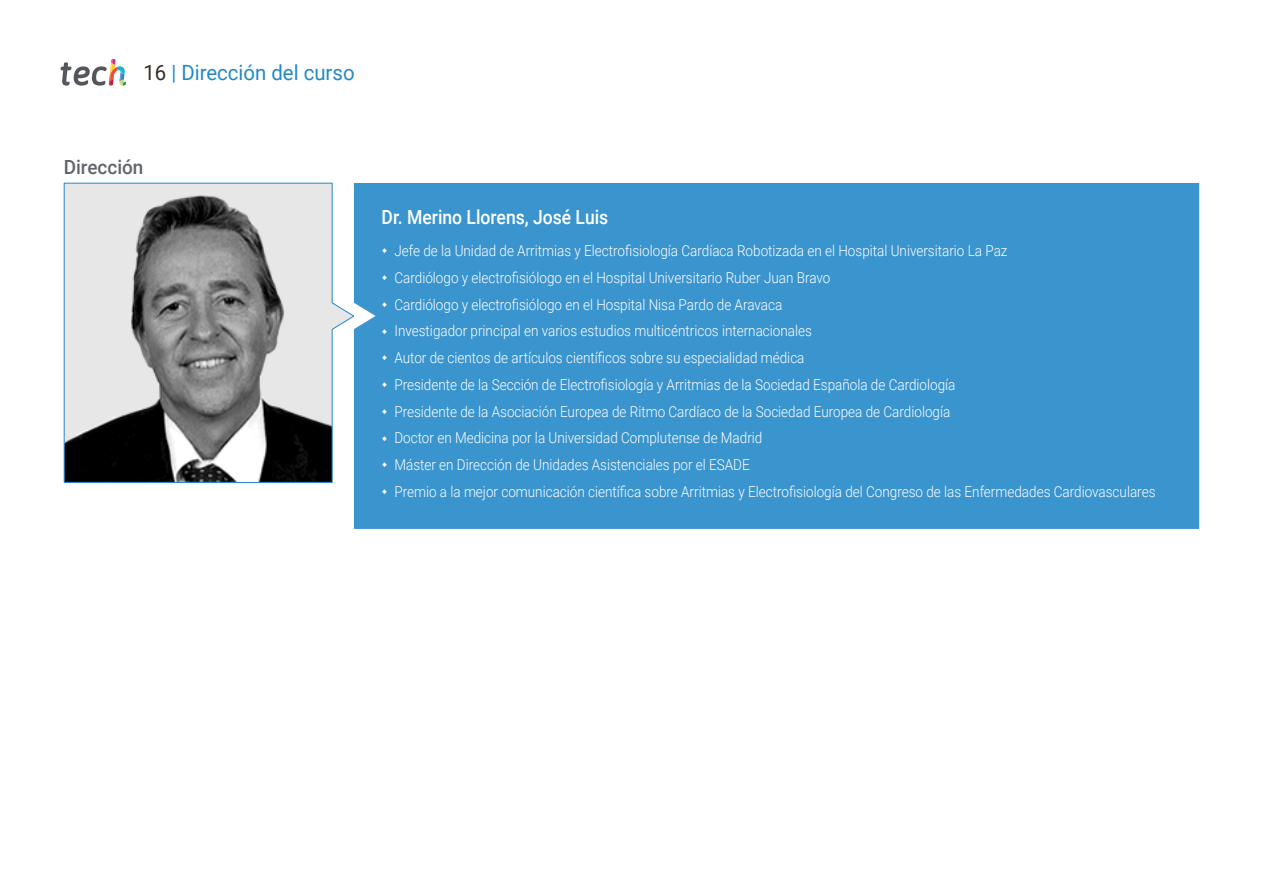
<style>
.page{position:relative;width:1263px;height:893px;background:#fff}
.page>*{position:absolute;margin:0;border:0;box-sizing:border-box;transform-origin:0 0}
.t1{font:21px "Roboto";color:#2488c9}
.t2{font:500 19.5px "Roboto";color:#fff;scale:.9 1}
.t3{font:500 19.5px "Roboto";color:#61646a}
.t4{font:300 15px/26.7px "Roboto";color:#fff;scale:.9 1}
.s1{color:#312e20}
</style>
<div class="page">
<div style="left:354px;top:183px;width:845px;height:346px;background:#3a94ce"></div>
<svg style="left:64px;top:183px;width:290px;height:300px;background:#a2a3a3"></svg>
<svg style="left:61px;top:59px;width:65px;height:27px"></svg>
<svg style="left:383px;top:248px;width:4px;height:5px"></svg>
<svg style="left:383px;top:275px;width:4px;height:5px"></svg>
<svg style="left:383px;top:302px;width:4px;height:5px"></svg>
<svg style="left:383px;top:329px;width:4px;height:5px"></svg>
<svg style="left:383px;top:355px;width:4px;height:5px"></svg>
<svg style="left:383px;top:382px;width:4px;height:5px"></svg>
<svg style="left:383px;top:409px;width:4px;height:5px"></svg>
<svg style="left:383px;top:436px;width:4px;height:5px"></svg>
<svg style="left:383px;top:462px;width:4px;height:5px"></svg>
<svg style="left:383px;top:489px;width:4px;height:5px"></svg>
<h1 class="t1" style="left:144px;top:57px;width:213px"><span class="s1">16</span> | Dirección del curso</h1>
<h2 class="t3" style="left:64px;top:154px;width:81px">Dirección</h2>
<h2 class="t2" style="left:382px;top:204px;width:253px">Dr. Merino Llorens, José Luis</h2>
<p class="t4" style="left:394px;top:237px;width:847px">Jefe de la Unidad de Arritmias y Electrofisiología Cardíaca Robotizada en el Hospital Universitario La Paz<br>Cardiólogo y electrofisiólogo en el Hospital Universitario Ruber Juan Bravo<br>Cardiólogo y electrofisiólogo en el Hospital Nisa Pardo de Aravaca<br>Investigador principal en varios estudios multicéntricos internacionales<br>Autor de cientos de artículos científicos sobre su especialidad médica<br>Presidente de la Sección de Electrofisiología y Arritmias de la Sociedad Española de Cardiología<br>Presidente de la Asociación Europea de Ritmo Cardíaco de la Sociedad Europea de Cardiología<br>Doctor en Medicina por la Universidad Complutense de Madrid<br>Máster en Dirección de Unidades Asistenciales por el ESADE<br>Premio a la mejor comunicación científica sobre Arritmias y Electrofisiología del Congreso de las Enfermedades Cardiovasculares</p>
</div>
